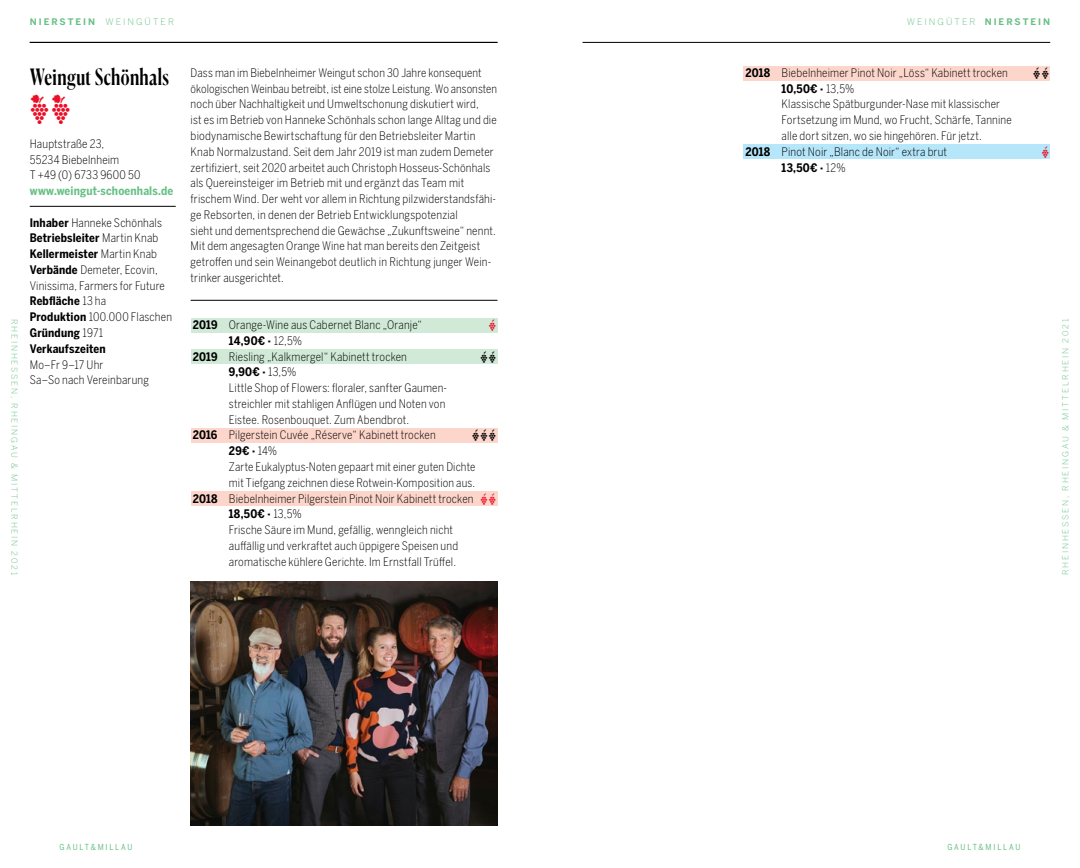
<style>
.page{position:relative;width:1080px;height:868px;background:#fff}
.page>*{position:absolute;margin:0;border:0;box-sizing:border-box;transform-origin:0 0}
.t1{font:500 22.5px "Canela Condensed";letter-spacing:.015em;color:#000}
.t2{font:300 11.7px/15.8px "Benton Sans Condensed";letter-spacing:.015em;color:#000}
.t3{font:700 11.7px "Benton Sans Condensed";letter-spacing:.02em;color:#000}
.t4{font:700 11.7px "Benton Sans Condensed";letter-spacing:.015em;color:#69c087}
.t5{font:700 9px "Benton Sans";letter-spacing:.22em;color:#69c087}
.t6{font:300 9px "Benton Sans";letter-spacing:.225em;color:#69c087}
.t7{font:300 8.25px "Benton Sans";letter-spacing:.22em;color:#69c087}
.t8{font:8.25px "Benton Sans Condensed";letter-spacing:.22em;color:#69c087}
.s1{font-weight:300}
.s2{font-weight:700}
</style>
<div class="page">
<hr style="left:191px;top:300px;width:306px;height:1px;background:#000">
<div style="left:191px;top:318px;width:306px;height:14px;background:#d0ead7"></div>
<div style="left:191px;top:349px;width:306px;height:15px;background:#d0ead7"></div>
<div style="left:191px;top:428px;width:306px;height:14px;background:#fdd6cb"></div>
<div style="left:191px;top:491px;width:306px;height:14px;background:#fdd6cb"></div>
<hr style="left:30px;top:206px;width:146px;height:1px;background:#000">
<img style="left:191px;top:581px;width:306px;height:244px">
<div style="left:743px;top:66px;width:307px;height:14px;background:#fdd6cb"></div>
<div style="left:743px;top:145px;width:307px;height:14px;background:#b5e6fa"></div>
<hr style="left:30px;top:42px;width:467px;height:1px;background:#000">
<hr style="left:583px;top:42px;width:467px;height:1px;background:#000">
<p class="t5" style="left:30px;top:16px;width:146px">NIERSTEIN <span class="s1">WEINGÜTER</span></p>
<p class="t6" style="left:907px;top:16px;width:145px">WEINGÜTER <span class="s2">NIERSTEIN</span></p>
<h1 class="t1" style="left:30px;top:59px;width:141px">Weingut Schönhals</h1>
<p class="t2" style="left:191px;top:65px;width:308px">Dass man im Biebelnheimer Weingut schon 30 Jahre konsequent ökologischen Weinbau betreibt, ist eine stolze Leistung. Wo ansonsten noch über Nachhaltigkeit und Umweltschonung diskutiert wird,<br>ist es im Betrieb von Hanneke Schönhals schon lange Alltag und die biodynamische Bewirtschaftung für den Betriebsleiter Martin Knab Normalzustand. Seit dem Jahr 2019 ist man zudem Demeter zertifiziert, seit 2020 arbeitet auch Christoph Hosseus-Schönhals als Quereinsteiger im Betrieb mit und ergänzt das Team mit frischem Wind. Der weht vor allem in Richtung pilzwiderstandsfähi&shy;ge Rebsorten, in denen der Betrieb Entwicklungspotenzial<br>sieht und dementsprechend die Gewächse „Zukunftsweine“ nennt.<br>Mit dem angesagten Orange Wine hat man bereits den Zeitgeist getroffen und sein Weinangebot deutlich in Richtung junger Wein&shy;trinker ausgerichtet.</p>
<p class="t2" style="left:193px;top:317px;width:231px"><span class="s2">2019</span> Orange-Wine aus Cabernet Blanc „Oranje“</p>
<p class="t3" style="left:229px;top:333px;width:75px">14,90€ · <span class="s1">12,5%</span></p>
<p class="t2" style="left:193px;top:348px;width:216px"><span class="s2">2019</span> Riesling „Kalkmergel“ Kabinett trocken</p>
<p class="t3" style="left:229px;top:365px;width:69px">9,90€ · <span class="s1">13,5%</span></p>
<p class="t2" style="left:229px;top:380px;width:220px">Little Shop of Flowers: floraler, sanfter Gaumen-</p>
<p class="t2" style="left:229px;top:395px;width:218px">streichler mit stahligen Anflügen und Noten von</p>
<p class="t2" style="left:229px;top:411px;width:182px">Eistee. Rosenbouquet. Zum Abendbrot.</p>
<p class="t2" style="left:193px;top:427px;width:245px"><span class="s2">2016</span> Pilgerstein Cuvée „Réserve“ Kabinett trocken</p>
<p class="t3" style="left:229px;top:443px;width:50px">29€ · <span class="s1">14%</span></p>
<p class="t2" style="left:229px;top:458px;width:248px">Zarte Eukalyptus-Noten gepaart mit einer guten Dichte</p>
<p class="t2" style="left:229px;top:474px;width:248px">mit Tiefgang zeichnen diese Rotwein-Komposition aus.</p>
<p class="t2" style="left:193px;top:490px;width:282px"><span class="s2">2018</span> Biebelnheimer Pilgerstein Pinot Noir Kabinett trocken</p>
<p class="t3" style="left:229px;top:506px;width:74px">18,50€ · <span class="s1">13,5%</span></p>
<p class="t2" style="left:229px;top:521px;width:226px">Frische Säure im Mund, gefällig, wenngleich nicht</p>
<p class="t2" style="left:229px;top:537px;width:231px">auffällig und verkraftet auch üppigere Speisen und</p>
<p class="t2" style="left:229px;top:553px;width:229px">aromatische kühlere Gerichte. Im Ernstfall Trüffel.</p>
<p class="t2" style="left:746px;top:65px;width:264px"><span class="s2">2018</span> Biebelnheimer Pinot Noir „Löss“ Kabinett trocken</p>
<p class="t3" style="left:782px;top:81px;width:74px">10,50€ · <span class="s1">13,5%</span></p>
<p class="t2" style="left:782px;top:96px;width:220px">Klassische Spätburgunder-Nase mit klassischer</p>
<p class="t2" style="left:782px;top:112px;width:232px">Fortsetzung im Mund, wo Frucht, Schärfe, Tannine</p>
<p class="t2" style="left:782px;top:128px;width:202px">alle dort sitzen, wo sie hingehören. Für jetzt.</p>
<p class="t2" style="left:746px;top:143px;width:203px"><span class="s2">2018</span> Pinot Noir „Blanc de Noir“ extra brut</p>
<p class="t3" style="left:782px;top:160px;width:66px">13,50€ · <span class="s1">12%</span></p>
<p class="t2" style="left:30px;top:136px;width:112px">Hauptstraße 23,<br>55234 Biebelnheim<br>T +49 (0) 6733 9600 50</p>
<p class="t4" style="left:30px;top:183px;width:145px">www.weingut-schoenhals.de</p>
<p class="t2" style="left:30px;top:214px;width:144px"><span class="s2">Inhaber</span> Hanneke Schönhals<br><span class="s2">Betriebsleiter</span> Martin Knab<br><span class="s2">Kellermeister</span> Martin Knab<br><span class="s2">Verbände</span> Demeter, Ecovin,<br>Vinissima, Farmers for Future<br><span class="s2">Rebfläche</span> 13 ha<br><span class="s2">Produktion</span> 100.000 Flaschen<br><span class="s2">Gründung</span> 1971<br><span class="s2">Verkaufszeiten</span></p>
<p class="t2" style="left:30px;top:356px;width:121px">Mo–Fr 9–17 Uhr<br>Sa–So nach Vereinbarung</p>
<p class="t7" style="left:19px;top:318px;width:258px;rotate:90deg">RHEINHESSEN, RHEINGAU &amp; MITTELRHEIN 2021</p>
<p class="t7" style="left:1061px;top:575px;width:258px;rotate:-90deg">RHEINHESSEN, RHEINGAU &amp; MITTELRHEIN 2021</p>
<p class="t8" style="left:60px;top:841px;width:75px">GAULT&amp;MILLAU</p>
<p class="t8" style="left:947px;top:841px;width:75px">GAULT&amp;MILLAU</p>
</div>
